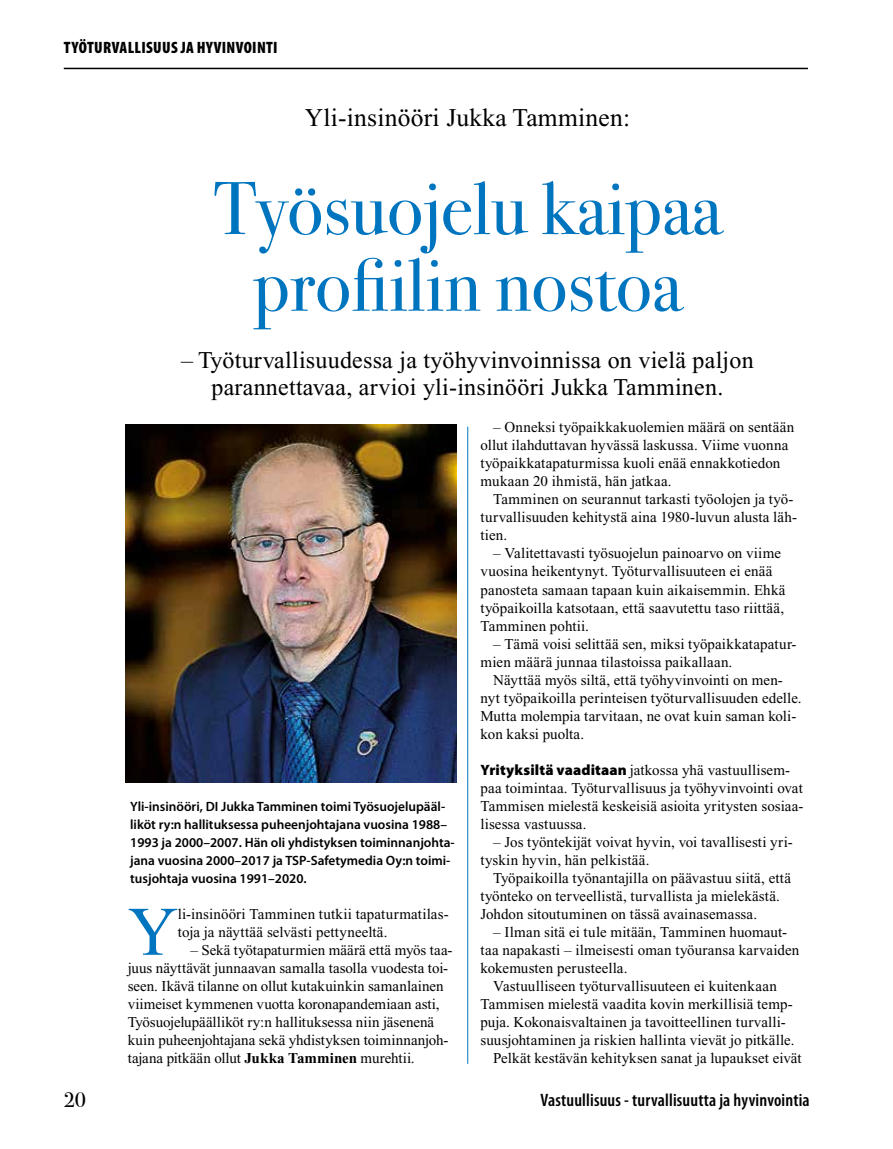
<style>
.page{position:relative;width:893px;height:1149px;background:#fff}
.page>*{position:absolute;margin:0;border:0;box-sizing:border-box;transform-origin:0 0}
.t1{font:75px/76.5px "Bodoni Svty Two ITCTT";color:#0075bf;text-align:center}
.t2{font:69.45px "Times New Roman";color:#0075bf}
.t3{font:25.5px "Times New Roman";letter-spacing:.01em;color:#000}
.t4{font:24px/27px "Times New Roman";letter-spacing:.01em;color:#000;text-align:center}
.t5{font:21px "Bodoni Svty Two ITCTT";color:#000}
.t6{font:600 condensed 18px "Myriad Pro";letter-spacing:.01em;color:#000}
.t7{font:900 condensed 16.5px "Myriad Pro";letter-spacing:.02em;color:#000}
.t8{font:15px/18px "Times New Roman";letter-spacing:.005em;color:#000}
.t9{font:600 13.5px/18px "Myriad Pro";color:#000}
.s1{font-family:"Myriad Pro";font-weight:900}
.s2{font-weight:700}
</style>
<div class="page">
<hr style="left:64px;top:68px;width:744px;height:1px;background:#000">
<img style="left:126px;top:424px;width:331px;height:357px">
<hr style="left:467px;top:426px;width:1px;height:637px;background:#0075bf">
<p class="t7" style="left:64px;top:38px;width:215px">TYÖTURVALLISUUS JA HYVINVOINTI</p>
<h3 class="t3" style="left:305px;top:103px;width:327px">Yli-insinööri Jukka Tamminen:</h3>
<h1 class="t1" style="left:213px;top:162px;width:510px">Työsuojelu kaipaa profiilin nostoa</h1>
<h3 class="t4" style="left:181px;top:347px;width:574px">– Työturvallisuudessa ja työhyvinvoinnissa on vielä paljon parannettavaa, arvioi yli-insinööri Jukka Tamminen.</h3>
<p class="t8" style="left:480px;top:418px;width:315px;text-indent:13px">– Onneksi työpaikkakuolemien määrä on sentään ollut ilahduttavan hyvässä laskussa. Viime vuonna työpaikkatapaturmissa kuoli enää ennakkotiedon mukaan 20 ihmistä, hän jatkaa.</p>
<p class="t8" style="left:480px;top:490px;width:318px;text-indent:13px">Tamminen on seurannut tarkasti työolojen ja työ&shy;turvallisuuden kehitystä aina 1980-luvun alusta läh&shy;tien.</p>
<p class="t8" style="left:480px;top:544px;width:307px;text-indent:13px">– Valitettavasti työsuojelun painoarvo on viime vuosina heikentynyt. Työturvallisuuteen ei enää panosteta samaan tapaan kuin aikaisemmin. Ehkä työpaikoilla katsotaan, että saavutettu taso riittää, Tamminen pohtii.</p>
<p class="t8" style="left:480px;top:634px;width:317px;text-indent:13px">– Tämä voisi selittää sen, miksi työpaikkatapatur&shy;mien määrä junnaa tilastoissa paikallaan.</p>
<p class="t8" style="left:480px;top:670px;width:323px;text-indent:13px">Näyttää myös siltä, että työhyvinvointi on men&shy;nyt työpaikoilla perinteisen työturvallisuuden edelle.<br>Mutta molempia tarvitaan, ne ovat kuin saman koli&shy;kon kaksi puolta.</p>
<p class="t8" style="left:480px;top:760px;width:325px"><span class="s1">Yrityksiltä vaaditaan</span> jatkossa yhä vastuullisem&shy;paa toimintaa. Työturvallisuus ja työhyvinvointi ovat Tammisen mielestä keskeisiä asioita yritysten sosiaa&shy;lisessa vastuussa.</p>
<p class="t8" style="left:480px;top:832px;width:314px;text-indent:13px">– Jos työntekijät voivat hyvin, voi tavallisesti yri&shy;tyskin hyvin, hän pelkistää.</p>
<p class="t8" style="left:480px;top:868px;width:312px;text-indent:13px">Työpaikoilla työnantajilla on päävastuu siitä, että työnteko on terveellistä, turvallista ja mielekästä.<br>Johdon sitoutuminen on tässä avainasemassa.</p>
<p class="t8" style="left:480px;top:922px;width:320px;text-indent:13px">– Ilman sitä ei tule mitään, Tamminen huomaut&shy;taa napakasti – ilmeisesti oman työuransa karvaiden kokemusten perusteella.</p>
<p class="t8" style="left:493px;top:976px;width:285px">Vastuulliseen työturvallisuuteen ei kuitenkaan</p>
<p class="t8" style="left:480px;top:994px;width:314px">Tammisen mielestä vaadita kovin merkillisiä temp-</p>
<p class="t8" style="left:480px;top:1012px;width:307px">puja. Kokonaisvaltainen ja tavoitteellinen turvalli-</p>
<p class="t8" style="left:480px;top:1030px;width:315px">suusjohtaminen ja riskien hallinta vievät jo pitkälle.</p>
<p class="t8" style="left:493px;top:1048px;width:310px">Pelkät kestävän kehityksen sanat ja lupaukset eivät</p>
<p class="t9" style="left:130px;top:797px;width:326px">Yli-insinööri, DI Jukka Tamminen toimi Työsuojelupääl&shy;liköt ry:n hallituksessa puheenjohtajana vuosina 1988– 1993 ja 2000–2007. Hän oli yhdistyksen toiminnanjohta&shy;jana vuosina 2000–2017 ja TSP-Safetymedia Oy:n toimi&shy;tusjohtaja vuosina 1991–2020.</p>
<h2 class="t2" style="left:128px;top:893px;width:52px">Y</h2>
<p class="t8" style="left:178px;top:904px;width:272px">li-insinööri Tamminen tutkii tapaturmatilas&shy;toja ja näyttää selvästi pettyneeltä.</p>
<p class="t8" style="left:128px;top:940px;width:326px;text-indent:63px">– Sekä työtapaturmien määrä että myös taa&shy;juus näyttävät junnaavan samalla tasolla vuodesta toi&shy;seen. Ikävä tilanne on ollut kutakuinkin samanlainen viimeiset kymmenen vuotta koronapandemiaan asti, Työsuojelupäälliköt ry:n hallituksessa niin jäsenenä kuin puheenjohtajana sekä yhdistyksen toiminnanjoh&shy;tajana pitkään ollut <span class="s2">Jukka Tamminen</span> murehtii.</p>
<h3 class="t5" style="left:64px;top:1082px;width:24px">20</h3>
<p class="t6" style="left:541px;top:1089px;width:271px">Vastuullisuus - turvallisuutta ja hyvinvointia</p>
</div>
